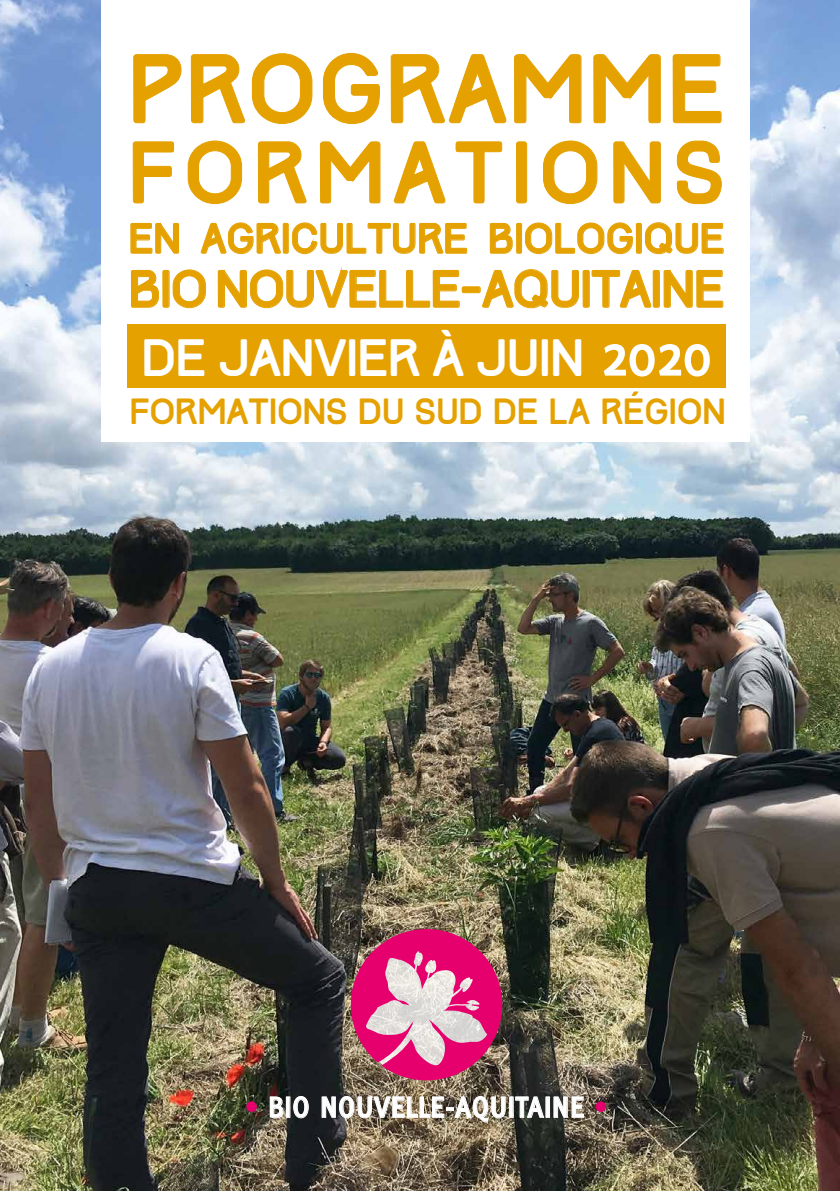
<style>
.page{position:relative;width:840px;height:1191px;background:#fff}
.page>*{position:absolute;margin:0;border:0;box-sizing:border-box;transform-origin:0 0}
.t1{font:85.2px "Track";letter-spacing:.03em;color:#e5a100}
.t2{font:76.2px "Track";letter-spacing:.11em;color:#e5a100}
.t3{font:46.2px "Track";letter-spacing:-.01em;color:#fff}
.t4{font:46px "Track";letter-spacing:-.02em;color:#e5a100}
.t5{font:37.2px "Track";color:#e5a100}
.t6{font:700 32.2px "Delicious";color:#fff}
.t7{font:32px "Track";color:#e5a100}
.s1{font-family:"Delicious";font-weight:700;font-size:62.6px}
.s2{font-weight:800;font-size:32.6px;color:#e6006d}
</style>
<div class="page">
<img style="left:0;top:0;width:839px;height:1191px">
<div style="left:101px;top:0;width:648px;height:441px;background:#fff"></div>
<div style="left:127px;top:324px;width:598px;height:63px;background:#e5a100"></div>
<svg style="left:133px;top:54px;width:49px;height:70px"></svg>
<svg style="left:190px;top:53px;width:123px;height:71px"></svg>
<svg style="left:322px;top:52px;width:58px;height:72px"></svg>
<svg style="left:390px;top:54px;width:116px;height:70px"></svg>
<svg style="left:514px;top:54px;width:67px;height:70px"></svg>
<svg style="left:593px;top:54px;width:68px;height:70px"></svg>
<svg style="left:672px;top:54px;width:49px;height:70px"></svg>
<svg style="left:132px;top:141px;width:43px;height:63px"></svg>
<svg style="left:130px;top:222px;width:49px;height:32px"></svg>
<svg style="left:187px;top:140px;width:536px;height:115px"></svg>
<svg style="left:130px;top:269px;width:76px;height:40px"></svg>
<svg style="left:217px;top:266px;width:506px;height:43px"></svg>
<svg style="left:350px;top:929px;width:152px;height:151px;background:#cd5a89"></svg>
<svg style="left:269px;top:1096px;width:15px;height:22px"></svg>
<div style="left:286px;top:1096px;width:4px;height:21px;border:1px solid #fff"></div>
<svg style="left:292px;top:1095px;width:17px;height:23px"></svg>
<img style="left:321px;top:1095px;width:185px;height:38px">
<div style="left:509px;top:1096px;width:4px;height:21px;border:1px solid #fff"></div>
<svg style="left:514px;top:1096px;width:30px;height:22px"></svg>
<svg style="left:552px;top:1095px;width:32px;height:23px"></svg>
<div style="left:246px;top:1101px;width:11px;height:10px;background:#e6006d;border-radius:50%"></div>
<div style="left:595px;top:1101px;width:10px;height:10px;background:#e6006d;border-radius:50%"></div>
<h1 class="t1" style="left:129px;top:36px;width:597px">PROGRAMME</h1>
<h2 class="t2" style="left:129px;top:125px;width:597px">FORMATIONS</h2>
<p class="t5" style="left:129px;top:215px;width:597px">EN AGRICULTURE BIOLOGIQUE</p>
<h3 class="t4" style="left:129px;top:260px;width:597px">BIO NOUVELLE-AQUITAINE</h3>
<h3 class="t3" style="left:142px;top:328px;width:570px">DE JANVIER À JUIN <span class="s1">2020</span></h3>
<p class="t7" style="left:130px;top:392px;width:597px">FORMATIONS DU SUD DE LA RÉGION</p>
<p class="t6" style="left:245px;top:1088px;width:365px"><span class="s2">•</span> BIO NOUVELLE-AQUITAINE <span class="s2">•</span></p>
</div>
